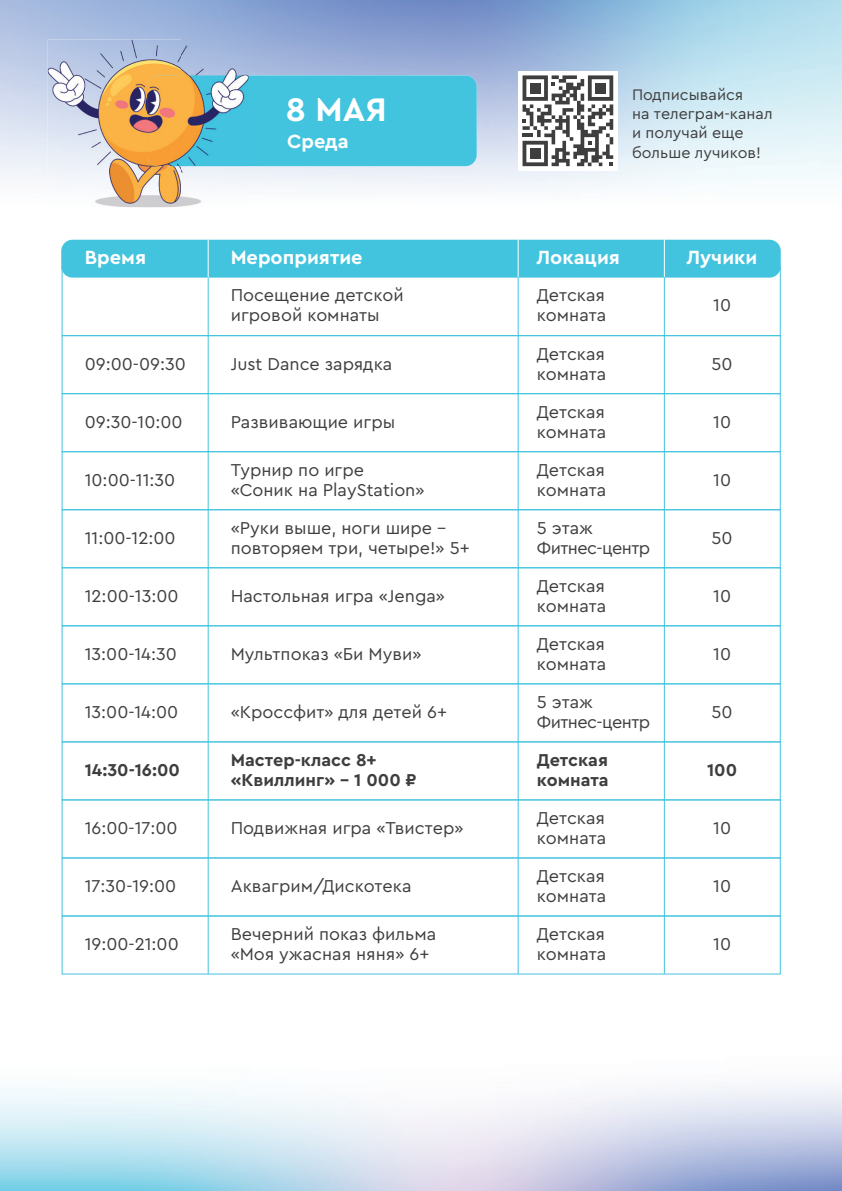
<style>
.page{position:relative;width:842px;height:1191px;background:#fff}
.page>*{position:absolute;margin:0;border:0;box-sizing:border-box;transform-origin:0 0}
.t1{font:700 34.2px "Cera Pro";color:#fff}
.t2{font:700 20px "Cera Pro";color:#fff}
.t3{font:18px/20px "Cera Pro";color:#3e3e3f}
.t4{font:700 18px/20px "Cera Pro";color:#3e3e3f}
.t5{font:18px/20px "Cera Pro";letter-spacing:-.03em;color:#3e3e3f}
.t6{font:16px/19.2px "Cera Pro";color:#3e3e3f}
</style>
<div class="page">
<svg style="left:522px;top:75px;width:91px;height:91px"></svg>
<div style="left:530px;top:83px;width:11px;height:11px;background:#3e3e3f"></div>
<div style="left:595px;top:83px;width:11px;height:11px;background:#3e3e3f"></div>
<div style="left:530px;top:148px;width:11px;height:11px;background:#3e3e3f"></div>
<div style="left:147px;top:75px;width:330px;height:91px;background:#42c4df;border-radius:11px"></div>
<div style="left:61px;top:240px;width:720px;height:38px;background:#42c4df;border-radius:11px"></div>
<img style="left:48px;top:39px;width:133px;height:168px">
<img style="left:181px;top:39px;width:67px;height:36px">
<img style="left:181px;top:166px;width:67px;height:41px">
<img style="left:147px;top:75px;width:101px;height:91px">
<div style="left:62px;top:335px;width:719px;height:59px;border:1px solid #42c4df"></div>
<div style="left:62px;top:509px;width:719px;height:59px;border:1px solid #42c4df"></div>
<div style="left:62px;top:567px;width:719px;height:59px;border:1px solid #42c4df"></div>
<div style="left:62px;top:741px;width:719px;height:59px;border:1px solid #42c4df"></div>
<div style="left:62px;top:857px;width:719px;height:59px;border:1px solid #42c4df"></div>
<div style="left:62px;top:799px;width:719px;height:59px;border:1px solid #42c4df"></div>
<div style="left:62px;top:915px;width:719px;height:59px;border:1px solid #42c4df"></div>
<div style="left:62px;top:393px;width:719px;height:59px;border:1px solid #42c4df"></div>
<div style="left:62px;top:625px;width:719px;height:59px;border:1px solid #42c4df"></div>
<hr style="left:208px;top:272px;width:1px;height:702px;background:#42c4df">
<hr style="left:518px;top:272px;width:1px;height:702px;background:#42c4df">
<hr style="left:664px;top:272px;width:1px;height:702px;background:#42c4df">
<hr style="left:208px;top:240px;width:1px;height:38px;background:#fff">
<hr style="left:518px;top:239px;width:1px;height:38px;background:#fff">
<hr style="left:664px;top:239px;width:1px;height:38px;background:#fff">
<h1 class="t1" style="left:286px;top:87px;width:103px">8 МАЯ</h1>
<p class="t6" style="left:632px;top:84px;width:142px">Подписывайся<br>на телеграм-канал и получай еще больше лучиков!</p>
<p class="t2" style="left:287px;top:128px;width:63px">Среда</p>
<p class="t2" style="left:85px;top:244px;width:63px">Время</p>
<p class="t2" style="left:231px;top:244px;width:133px">Мероприятие</p>
<p class="t2" style="left:537px;top:244px;width:85px">Локация</p>
<p class="t2" style="left:687px;top:244px;width:72px">Лучики</p>
<p class="t3" style="left:231px;top:284px;width:174px">Посещение детской игровой комнаты</p>
<p class="t3" style="left:537px;top:284px;width:71px">Детская комната</p>
<p class="t3" style="left:713px;top:294px;width:19px">10</p>
<p class="t3" style="left:231px;top:353px;width:163px">Just Dance зарядка</p>
<p class="t3" style="left:537px;top:343px;width:71px">Детская комната</p>
<p class="t3" style="left:85px;top:353px;width:103px">09:00-09:30</p>
<p class="t3" style="left:712px;top:353px;width:23px">50</p>
<p class="t3" style="left:231px;top:411px;width:166px">Развивающие игры</p>
<p class="t3" style="left:537px;top:401px;width:71px">Детская комната</p>
<p class="t3" style="left:85px;top:411px;width:99px">09:30-10:00</p>
<p class="t3" style="left:713px;top:411px;width:19px">10</p>
<p class="t3" style="left:231px;top:459px;width:195px">Турнир по игре «Соник на PlayStation»</p>
<p class="t3" style="left:537px;top:459px;width:71px">Детская комната</p>
<p class="t3" style="left:85px;top:469px;width:92px">10:00-11:30</p>
<p class="t3" style="left:713px;top:469px;width:19px">10</p>
<p class="t3" style="left:231px;top:517px;width:241px">«Руки выше, ноги шире – повторяем три, четыре!» 5+</p>
<p class="t5" style="left:537px;top:517px;width:115px">5 этаж<br>Фитнес-центр</p>
<p class="t3" style="left:85px;top:527px;width:92px">11:00-12:00</p>
<p class="t3" style="left:712px;top:527px;width:23px">50</p>
<p class="t3" style="left:231px;top:585px;width:216px">Настольная игра «Jenga»</p>
<p class="t3" style="left:537px;top:575px;width:71px">Детская комната</p>
<p class="t3" style="left:85px;top:585px;width:95px">12:00-13:00</p>
<p class="t3" style="left:713px;top:585px;width:19px">10</p>
<p class="t3" style="left:231px;top:643px;width:192px">Мультпоказ «Би Муви»</p>
<p class="t3" style="left:537px;top:633px;width:71px">Детская комната</p>
<p class="t3" style="left:85px;top:643px;width:94px">13:00-14:30</p>
<p class="t3" style="left:713px;top:643px;width:19px">10</p>
<p class="t3" style="left:231px;top:701px;width:218px">«Кроссфит» для детей 6+</p>
<p class="t5" style="left:537px;top:691px;width:115px">5 этаж<br>Фитнес-центр</p>
<p class="t3" style="left:85px;top:701px;width:95px">13:00-14:00</p>
<p class="t3" style="left:712px;top:701px;width:23px">50</p>
<p class="t4" style="left:231px;top:749px;width:187px">Мастер-класс 8+ «Квиллинг» – 1 000 ₽</p>
<p class="t4" style="left:537px;top:749px;width:73px">Детская комната</p>
<p class="t4" style="left:85px;top:759px;width:97px">14:30-16:00</p>
<p class="t4" style="left:707px;top:759px;width:32px">100</p>
<p class="t3" style="left:231px;top:817px;width:234px">Подвижная игра «Твистер»</p>
<p class="t3" style="left:537px;top:807px;width:71px">Детская комната</p>
<p class="t3" style="left:85px;top:817px;width:94px">16:00-17:00</p>
<p class="t3" style="left:713px;top:817px;width:19px">10</p>
<p class="t3" style="left:231px;top:875px;width:182px">Аквагрим/Дискотека</p>
<p class="t3" style="left:537px;top:865px;width:71px">Детская комната</p>
<p class="t3" style="left:85px;top:875px;width:93px">17:30-19:00</p>
<p class="t3" style="left:713px;top:875px;width:19px">10</p>
<p class="t3" style="left:231px;top:923px;width:207px">Вечерний показ фильма «Моя ужасная няня» 6+</p>
<p class="t3" style="left:537px;top:923px;width:71px">Детская комната</p>
<p class="t3" style="left:85px;top:933px;width:96px">19:00-21:00</p>
<p class="t3" style="left:713px;top:933px;width:19px">10</p>
</div>
